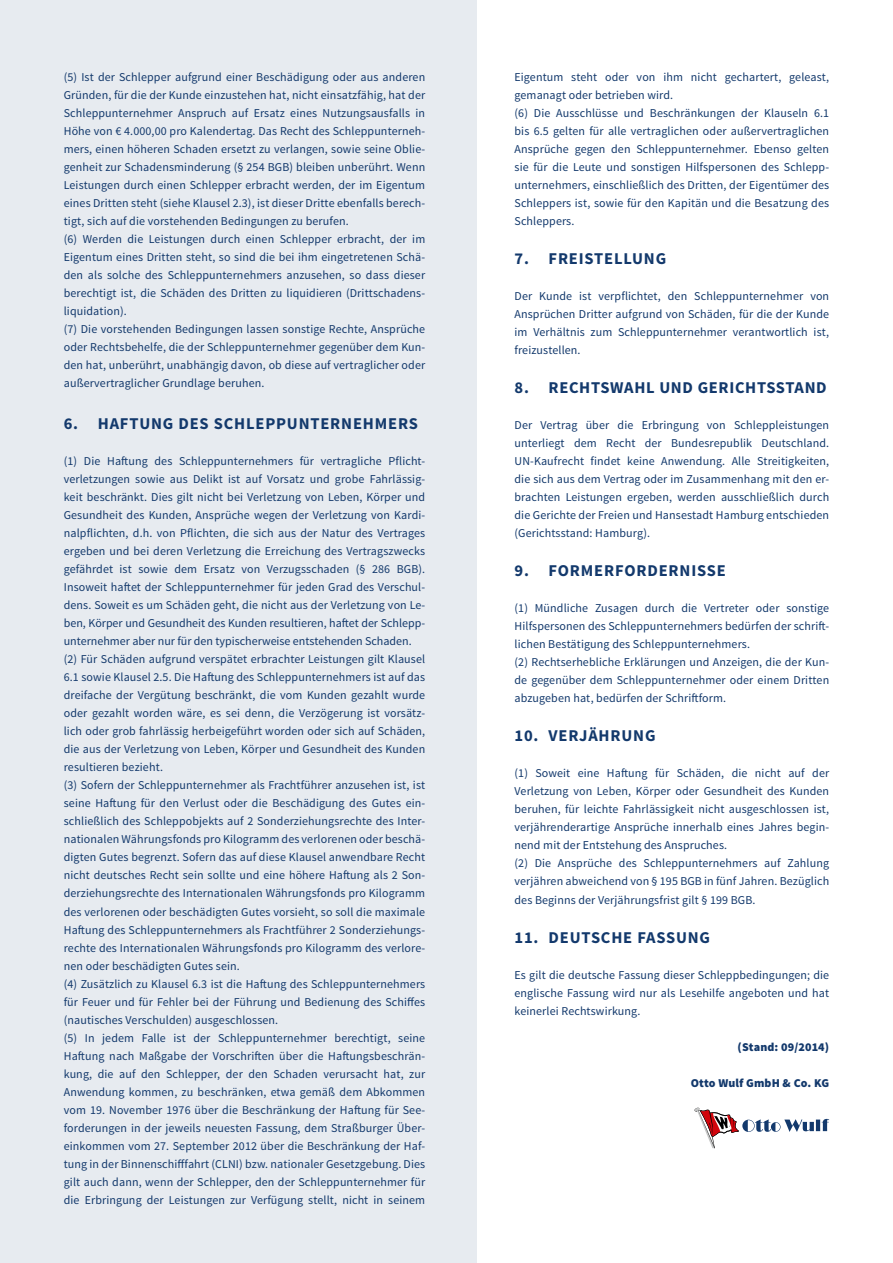
<style>
.page{position:relative;width:893px;height:1263px;background:#fff}
.page>*{position:absolute;margin:0;border:0;box-sizing:border-box;transform-origin:0 0}
.t1{font:700 16.5px "Source Sans Pro";letter-spacing:.05em;color:#13396c}
.t2{font:12px/18px "Source Sans Pro";letter-spacing:.01em;color:#13396c}
.t3{font:900 12px "Source Sans Pro";letter-spacing:.01em;color:#13396c}
</style>
<div class="page">
<div style="left:0;top:0;width:476px;height:1263px;background:#e7ebf0"></div>
<svg style="left:694px;top:1107px;width:135px;height:41px"></svg>
<p class="t2" style="left:64px;top:69px;width:363px">(5) Ist der Schlepper aufgrund einer Beschädigung oder aus anderen Gründen, für die der Kunde einzustehen hat, nicht einsatzfähig, hat der Schleppunternehmer Anspruch auf Ersatz eines Nutzungsausfalls in Höhe von € 4.000,00 pro Kalendertag. Das Recht des Schleppunterneh&shy;mers, einen höheren Schaden ersetzt zu verlangen, sowie seine Oblie&shy;genheit zur Schadensminderung (§ 254 BGB) bleiben unberührt. Wenn Leistungen durch einen Schlepper erbracht werden, der im Eigentum eines Dritten steht (siehe Klausel 2.3), ist dieser Dritte ebenfalls berech&shy;tigt, sich auf die vorstehenden Bedingungen zu berufen.<br>(6) Werden die Leistungen durch einen Schlepper erbracht, der im Eigentum eines Dritten steht, so sind die bei ihm eingetretenen Schä&shy;den als solche des Schleppunternehmers anzusehen, so dass dieser berechtigt ist, die Schäden des Dritten zu liquidieren (Drittschadens&shy;liquidation).<br>(7) Die vorstehenden Bedingungen lassen sonstige Rechte, Ansprüche oder Rechtsbehelfe, die der Schleppunternehmer gegenüber dem Kun&shy;den hat, unberührt, unabhängig davon, ob diese auf vertraglicher oder außervertraglicher Grundlage beruhen.</p>
<h1 class="t1" style="left:64px;top:413px;width:356px">6. HAFTUNG DES SCHLEPPUNTERNEHMERS</h1>
<p class="t2" style="left:64px;top:453px;width:363px">(1) Die Haftung des Schleppunternehmers für vertragliche Pflicht&shy;verletzungen sowie aus Delikt ist auf Vorsatz und grobe Fahrlässig&shy;keit beschränkt. Dies gilt nicht bei Verletzung von Leben, Körper und Gesundheit des Kunden, Ansprüche wegen der Verletzung von Kardi&shy;nalpflichten, d.h. von Pflichten, die sich aus der Natur des Vertrages ergeben und bei deren Verletzung die Erreichung des Vertragszwecks gefährdet ist sowie dem Ersatz von Verzugsschaden (§ 286 BGB).<br>Insoweit haftet der Schleppunternehmer für jeden Grad des Verschul&shy;dens. Soweit es um Schäden geht, die nicht aus der Verletzung von Le&shy;ben, Körper und Gesundheit des Kunden resultieren, haftet der Schlepp&shy;unternehmer aber nur für den typischerweise entstehenden Schaden. (2) Für Schäden aufgrund verspätet erbrachter Leistungen gilt Klausel 6.1 sowie Klausel 2.5. Die Haftung des Schleppunternehmers ist auf das dreifache der Vergütung beschränkt, die vom Kunden gezahlt wurde oder gezahlt worden wäre, es sei denn, die Verzögerung ist vorsätz&shy;lich oder grob fahrlässig herbeigeführt worden oder sich auf Schäden, die aus der Verletzung von Leben, Körper und Gesundheit des Kunden resultieren bezieht.<br>(3) Sofern der Schleppunternehmer als Frachtführer anzusehen ist, ist seine Haftung für den Verlust oder die Beschädigung des Gutes ein&shy;schließlich des Schleppobjekts auf 2 Sonderziehungsrechte des Inter&shy;nationalen Währungsfonds pro Kilogramm des verlorenen oder beschä&shy;digten Gutes begrenzt. Sofern das auf diese Klausel anwendbare Recht nicht deutsches Recht sein sollte und eine höhere Haftung als 2 Son&shy;derziehungsrechte des Internationalen Währungsfonds pro Kilogramm des verlorenen oder beschädigten Gutes vorsieht, so soll die maximale Haftung des Schleppunternehmers als Frachtführer 2 Sonderziehungs&shy;rechte des Internationalen Währungsfonds pro Kilogramm des verlore&shy;nen oder beschädigten Gutes sein.<br>(4) Zusätzlich zu Klausel 6.3 ist die Haftung des Schleppunternehmers für Feuer und für Fehler bei der Führung und Bedienung des Schiffes (nautisches Verschulden) ausgeschlossen.<br>(5) In jedem Falle ist der Schleppunternehmer berechtigt, seine Haftung nach Maßgabe der Vorschriften über die Haftungsbeschrän&shy;kung, die auf den Schlepper, der den Schaden verursacht hat, zur Anwendung kommen, zu beschränken, etwa gemäß dem Abkommen vom 19. November 1976 über die Beschränkung der Haftung für See&shy;forderungen in der jeweils neuesten Fassung, dem Straßburger Über&shy;einkommen vom 27. September 2012 über die Beschränkung der Haf&shy;tung in der Binnenschifffahrt (CLNI) bzw. nationaler Gesetzgebung. Dies gilt auch dann, wenn der Schlepper, den der Schleppunternehmer für die Erbringung der Leistungen zur Verfügung stellt, nicht in seinem</p>
<p class="t2" style="left:514px;top:69px;width:316px">Eigentum steht oder von ihm nicht gechartert, geleast, gemanagt oder betrieben wird.<br>(6) Die Ausschlüsse und Beschränkungen der Klauseln 6.1 bis 6.5 gelten für alle vertraglichen oder außervertraglichen Ansprüche gegen den Schleppunternehmer. Ebenso gelten sie für die Leute und sonstigen Hilfspersonen des Schlepp&shy;unternehmers, einschließlich des Dritten, der Eigentümer des Schleppers ist, sowie für den Kapitän und die Besatzung des Schleppers.</p>
<h1 class="t1" style="left:514px;top:248px;width:153px">7. FREISTELLUNG</h1>
<p class="t2" style="left:514px;top:288px;width:316px;text-align:justify">Der Kunde ist verpflichtet, den Schleppunternehmer von Ansprüchen Dritter aufgrund von Schäden, für die der Kunde im Verhältnis zum Schleppunternehmer verantwortlich ist, freizustellen.</p>
<h1 class="t1" style="left:514px;top:377px;width:314px">8. RECHTSWAHL UND GERICHTSSTAND</h1>
<p class="t2" style="left:514px;top:417px;width:316px;text-align:justify">Der Vertrag über die Erbringung von Schleppleistungen unterliegt dem Recht der Bundesrepublik Deutschland.<br>UN-Kaufrecht findet keine Anwendung. Alle Streitigkeiten, die sich aus dem Vertrag oder im Zusammenhang mit den er&shy;brachten Leistungen ergeben, werden ausschließlich durch die Gerichte der Freien und Hansestadt Hamburg entschieden (Gerichtsstand: Hamburg).</p>
<h1 class="t1" style="left:514px;top:560px;width:213px">9. FORMERFORDERNISSE</h1>
<p class="t2" style="left:514px;top:600px;width:316px">(1) Mündliche Zusagen durch die Vertreter oder sonstige Hilfspersonen des Schleppunternehmers bedürfen der schrift&shy;lichen Bestätigung des Schleppunternehmers.<br>(2) Rechtserhebliche Erklärungen und Anzeigen, die der Kun&shy;de gegenüber dem Schleppunternehmer oder einem Dritten abzugeben hat, bedürfen der Schriftform.</p>
<h1 class="t1" style="left:514px;top:725px;width:142px">10. VERJÄHRUNG</h1>
<p class="t2" style="left:514px;top:765px;width:316px">(1) Soweit eine Haftung für Schäden, die nicht auf der Verletzung von Leben, Körper oder Gesundheit des Kunden beruhen, für leichte Fahrlässigkeit nicht ausgeschlossen ist, verjährenderartige Ansprüche innerhalb eines Jahres begin&shy;nend mit der Entstehung des Anspruches.<br>(2) Die Ansprüche des Schleppunternehmers auf Zahlung verjähren abweichend von § 195 BGB in fünf Jahren. Bezüglich des Beginns der Verjährungsfrist gilt § 199 BGB.</p>
<h1 class="t1" style="left:514px;top:926px;width:197px">11. DEUTSCHE FASSUNG</h1>
<p class="t2" style="left:514px;top:966px;width:316px;text-align:justify">Es gilt die deutsche Fassung dieser Schleppbedingungen; die englische Fassung wird nur als Lesehilfe angeboten und hat keinerlei Rechtswirkung.</p>
<p class="t3" style="left:738px;top:1039px;width:93px">(Stand: 09/2014)</p>
<p class="t3" style="left:691px;top:1075px;width:140px">Otto Wulf GmbH &amp; Co. KG</p>
</div>
